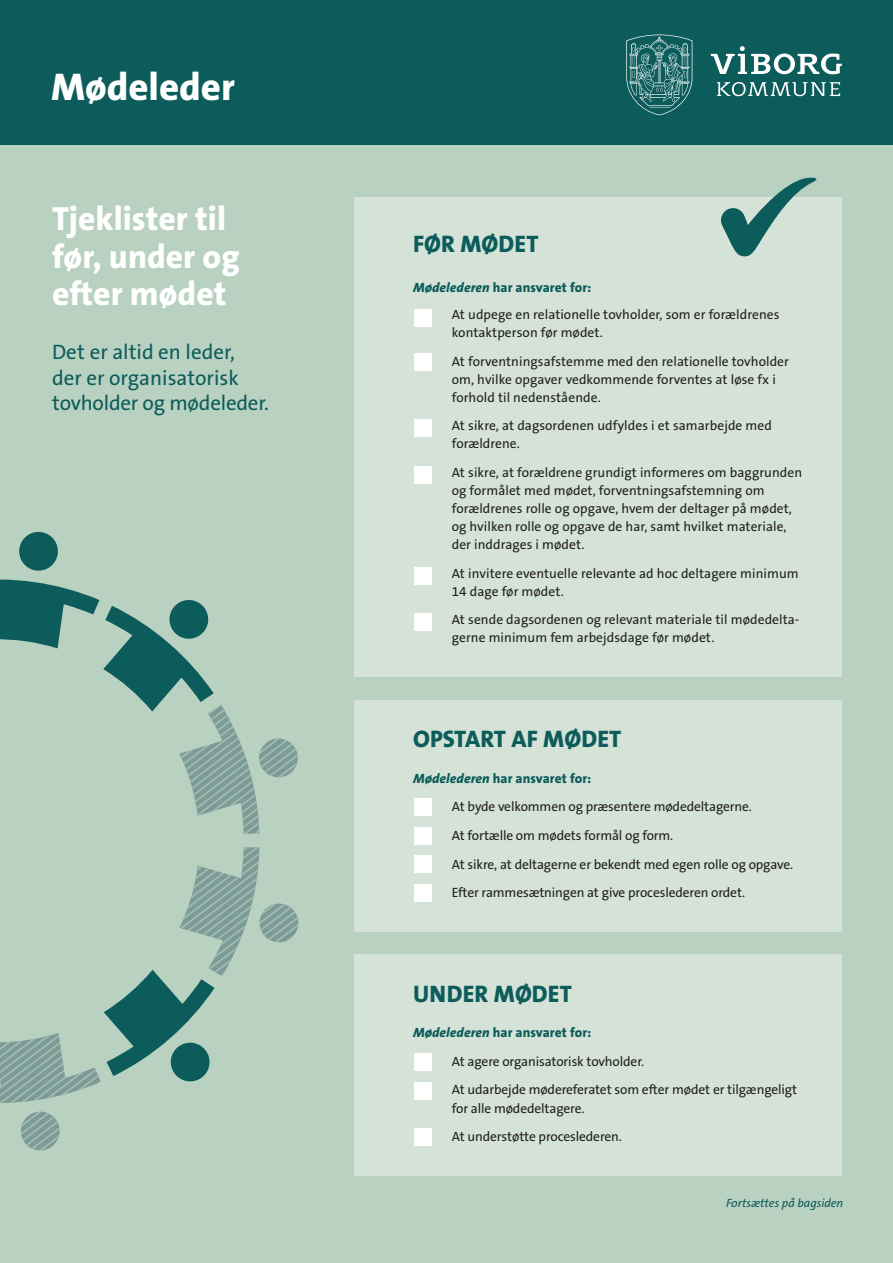
<style>
.page{position:relative;width:893px;height:1263px;background:#fff}
.page>*{position:absolute;margin:0;border:0;box-sizing:border-box;transform-origin:0 0}
.t1{font:800 38.85px "The Sans B8";color:#fff}
.t2{font:800 33.6px/37.5px "The Sans B8";color:#fff}
.t3{font:800 24px "The Sans B8";letter-spacing:.005em;color:#0c5c5b}
.t4{font:21px/25.5px "The Sans B5 Plain";color:#0c5c5b}
.t5{font:13.5px/18px "The Sans B5 Plain";letter-spacing:.005em;color:#231f20}
.t6{font:800 13.5px "The Sans B8";letter-spacing:.005em;color:#0c5c5b}
.t7{font:italic 12px "The Sans B5 Plain";color:#0c5c5b}
.s1{font-style:italic}
</style>
<div class="page">
<div style="left:0;top:145px;width:893px;height:1118px;background:#b8d1c0"></div>
<div style="left:0;top:0;width:893px;height:145px;background:#0c5c5b"></div>
<svg style="left:626px;top:35px;width:216px;height:80px"></svg>
<svg style="left:0;top:531px;width:299px;height:620px"></svg>
<div style="left:354px;top:198px;width:488px;height:479px;background:#d4e2d7"></div>
<div style="left:354px;top:700px;width:488px;height:232px;background:#d4e2d7"></div>
<div style="left:354px;top:954px;width:488px;height:222px;background:#d4e2d7"></div>
<svg style="left:719px;top:177px;width:99px;height:80px"></svg>
<div style="left:414px;top:310px;width:17px;height:17px;background:#fff"></div>
<div style="left:414px;top:799px;width:17px;height:17px;background:#fff"></div>
<div style="left:414px;top:1053px;width:17px;height:17px;background:#fff"></div>
<div style="left:414px;top:420px;width:17px;height:17px;background:#fff"></div>
<div style="left:414px;top:354px;width:17px;height:17px;background:#fff"></div>
<div style="left:414px;top:827px;width:17px;height:17px;background:#fff"></div>
<div style="left:414px;top:1083px;width:17px;height:17px;background:#fff"></div>
<div style="left:414px;top:856px;width:17px;height:17px;background:#fff"></div>
<div style="left:414px;top:1129px;width:17px;height:17px;background:#fff"></div>
<div style="left:414px;top:884px;width:17px;height:17px;background:#fff"></div>
<div style="left:414px;top:466px;width:17px;height:17px;background:#fff"></div>
<div style="left:414px;top:567px;width:17px;height:17px;background:#fff"></div>
<div style="left:414px;top:613px;width:17px;height:17px;background:#fff"></div>
<p class="t1" style="left:51px;top:66px;width:185px">Mødeleder</p>
<p class="t2" style="left:52px;top:202px;width:189px">Tjeklister til før, under og efter mødet</p>
<p class="t4" style="left:52px;top:341px;width:218px">Det er altid en leder, der er organisatorisk tovholder og mødeleder.</p>
<p class="t3" style="left:413px;top:231px;width:127px">FØR MØDET</p>
<p class="t6" style="left:413px;top:281px;width:180px"><span class="s1">Mødelederen</span> har ansvaret for:</p>
<p class="t5" style="left:452px;top:306px;width:329px">At udpege en relationelle tovholder, som er forældrenes kontaktperson før mødet.</p>
<p class="t5" style="left:452px;top:353px;width:339px">At forventningsafstemme med den relationelle tovholder om, hvilke opgaver vedkommende forventes at løse fx i forhold til nedenstående.</p>
<p class="t5" style="left:452px;top:417px;width:322px">At sikre, at dagsordenen udfyldes i et samarbejde med forældrene.</p>
<p class="t5" style="left:452px;top:464px;width:352px">At sikre, at forældrene grundigt informeres om baggrunden og formålet med mødet, forventningsafstemning om forældrenes rolle og opgave, hvem der deltager på mødet, og hvilken rolle og opgave de har, samt hvilket materiale, der inddrages i mødet.</p>
<p class="t5" style="left:452px;top:565px;width:348px">At invitere eventuelle relevante ad hoc deltagere minimum<br>14 dage før mødet.</p>
<p class="t5" style="left:452px;top:611px;width:349px">At sende dagsordenen og relevant materiale til mødedelta&shy;gerne minimum fem arbejdsdage før mødet.</p>
<p class="t3" style="left:413px;top:727px;width:210px">OPSTART AF MØDET</p>
<p class="t6" style="left:413px;top:771px;width:180px"><span class="s1">Mødelederen</span> har ansvaret for:</p>
<p class="t5" style="left:452px;top:798px;width:302px">At byde velkommen og præsentere mødedeltagerne.</p>
<p class="t5" style="left:452px;top:827px;width:223px">At fortælle om mødets formål og form.</p>
<p class="t5" style="left:452px;top:856px;width:343px">At sikre, at deltagerne er bekendt med egen rolle og opgave.</p>
<p class="t5" style="left:452px;top:884px;width:295px">Efter rammesætningen at give proceslederen ordet.</p>
<p class="t3" style="left:413px;top:981px;width:160px">UNDER MØDET</p>
<p class="t6" style="left:413px;top:1025px;width:180px"><span class="s1">Mødelederen</span> har ansvaret for:</p>
<p class="t5" style="left:452px;top:1053px;width:194px">At agere organisatorisk tovholder.</p>
<p class="t5" style="left:452px;top:1082px;width:347px">At udarbejde mødereferatet som efter mødet er tilgængeligt for alle mødedeltagere.</p>
<p class="t5" style="left:452px;top:1128px;width:172px">At understøtte proceslederen.</p>
<p class="t7" style="left:726px;top:1196px;width:119px">Fortsættes på bagsiden</p>
</div>
